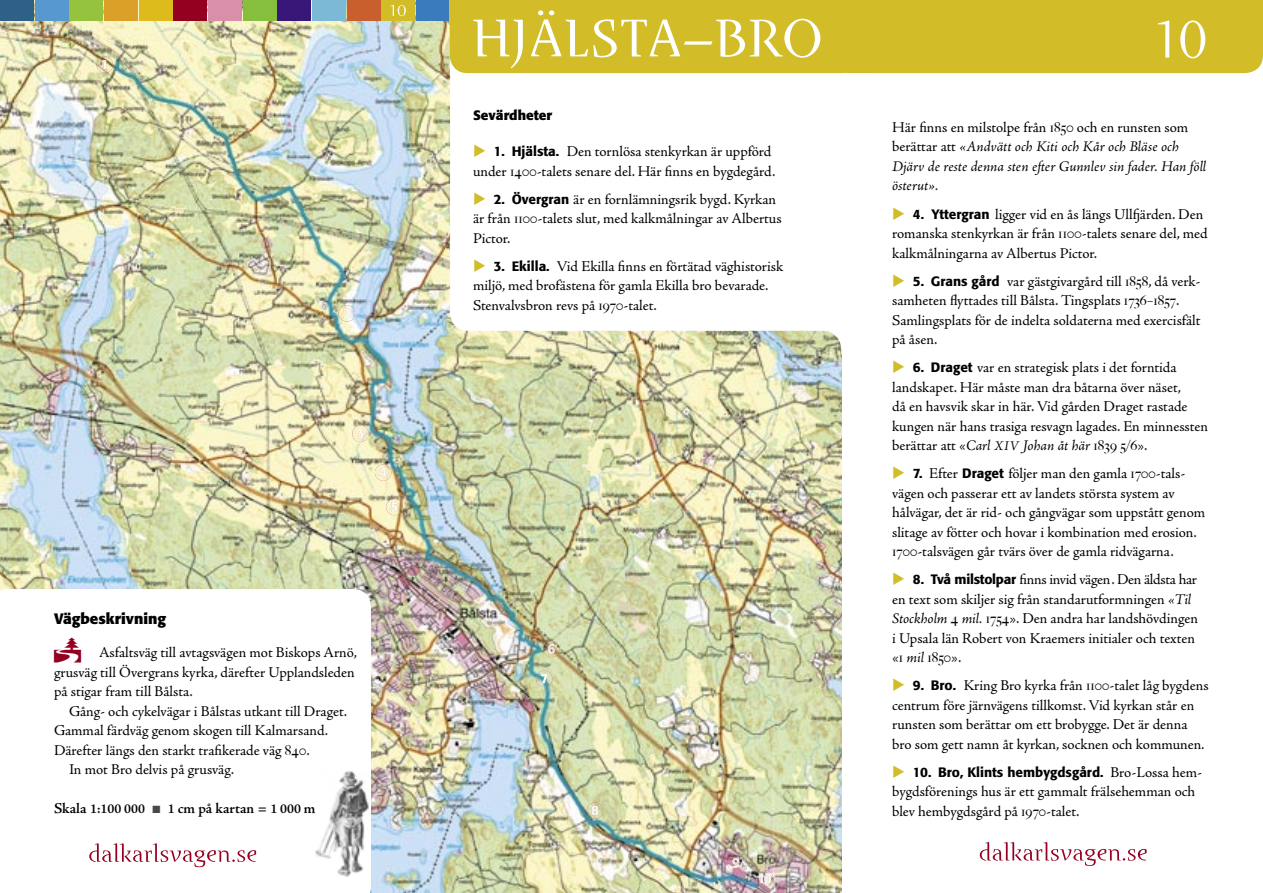
<style>
.page{position:relative;width:1263px;height:893px;background:#fff}
.page>*{position:absolute;margin:0;border:0;box-sizing:border-box;transform-origin:0 0}
.t1{font:15px/19.5px "Adobe Jenson Pro";color:#000}
.t2{font:italic 15px/19.5px "Adobe Jenson Pro";letter-spacing:-.005em;color:#000}
.t3{font:600 15px "Adobe Jenson Pro";color:#000}
.t4{font:700 15px "Formata";color:#000}
.t5{font:500 13.5px "Formata";color:#000}
.t6{font:700 13.5px "Formata";color:#000}
.t7{font:500 13.5px "Big Caslon";color:#000}
.s1{font-family:"Big Caslon";font-weight:500;font-size:13.5px}
.s2{font-size:13.5px}
.s3{color:#474848}
.s4{color:#d2bc27}
.s5{font-family:"Formata";font-weight:500;font-size:13.5px}
.s6{font-style:normal}
.s7{font-family:"Big Caslon";font-weight:500;font-style:normal;font-size:13.5px}
.s8{font-style:italic}
.s9{font-style:italic;font-size:13.5px}
.s10{font-family:"Adobe Jenson Pro";font-weight:400;font-size:15px}
.s11{font-family:"Adobe Jenson Pro";font-weight:400;font-style:italic;font-size:15px}
</style>
<div class="page">
<img style="left:0;top:0;width:842px;height:893px">
<img style="left:536px;top:671px;width:16px;height:16px;border-radius:50%">
<img style="left:543px;top:641px;width:16px;height:16px">
<img style="left:97px;top:56px;width:16px;height:17px">
<img style="left:587px;top:802px;width:16px;height:17px">
<img style="left:757px;top:870px;width:16px;height:17px">
<img style="left:728px;top:855px;width:16px;height:16px">
<svg style="left:732px;top:858px;width:7px;height:10px"></svg>
<svg style="left:759px;top:874px;width:12px;height:9px"></svg>
<svg style="left:592px;top:806px;width:6px;height:9px"></svg>
<svg style="left:103px;top:60px;width:3px;height:9px"></svg>
<img style="left:339px;top:305px;width:16px;height:17px">
<svg style="left:343px;top:308px;width:7px;height:10px"></svg>
<img style="left:352px;top:426px;width:17px;height:16px">
<svg style="left:357px;top:429px;width:7px;height:9px"></svg>
<img style="left:375px;top:464px;width:16px;height:17px">
<svg style="left:380px;top:468px;width:7px;height:9px"></svg>
<img style="left:386px;top:499px;width:17px;height:16px">
<svg style="left:391px;top:502px;width:6px;height:10px"></svg>
<svg style="left:548px;top:644px;width:7px;height:10px"></svg>
<svg style="left:541px;top:674px;width:7px;height:9px"></svg>
<div style="left:416px;top:0;width:34px;height:21px;background:#3a7bbe"></div>
<div style="left:173px;top:0;width:34px;height:21px;background:#930020"></div>
<div style="left:208px;top:0;width:34px;height:21px;background:#d98eaa"></div>
<div style="left:243px;top:0;width:34px;height:21px;background:#86be3d"></div>
<div style="left:277px;top:0;width:34px;height:21px;background:#381778"></div>
<div style="left:312px;top:0;width:34px;height:21px;background:#7cb9d6"></div>
<div style="left:347px;top:0;width:34px;height:21px;background:#c95f2c"></div>
<div style="left:381px;top:0;width:34px;height:21px;background:#d2bc27"></div>
<svg style="left:390px;top:5px;width:16px;height:11px"></svg>
<div style="left:69px;top:0;width:34px;height:21px;background:#96c33d"></div>
<div style="left:0;top:0;width:34px;height:21px;background:#2f6088"></div>
<div style="left:104px;top:0;width:34px;height:21px;background:#daa028"></div>
<div style="left:139px;top:0;width:34px;height:21px;background:#ddbb1d"></div>
<div style="left:35px;top:0;width:34px;height:21px;background:#5898d1"></div>
<svg style="left:0;top:589px;width:371px;height:304px"></svg>
<img style="left:306px;top:764px;width:65px;height:120px">
<div style="left:450px;top:54px;width:393px;height:277px;background:#fff;border-radius:18px"></div>
<div style="left:450px;top:0;width:813px;height:73px;background:#d2bc27"></div>
<svg style="left:1157px;top:20px;width:48px;height:38px"></svg>
<svg style="left:473px;top:10px;width:347px;height:58px"></svg>
<svg style="left:980px;top:842px;width:166px;height:24px"></svg>
<div style="left:1243px;top:0;width:20px;height:24px;background:#d2bc27"></div>
<svg style="left:804px;top:320px;width:38px;height:52px"></svg>
<div style="left:450px;top:0;width:23px;height:26px;background:#d2bc27"></div>
<svg style="left:89px;top:843px;width:167px;height:25px"></svg>
<svg style="left:54px;top:637px;width:27px;height:26px"></svg>
<p class="t4" style="left:54px;top:609px;width:114px">Vägbeskrivning</p>
<p class="t1" style="left:54px;top:643px;width:305px;text-indent:45px">Asfaltsväg till avtagsvägen mot Biskops Arnö, grusväg till Övergrans kyrka, därefter Upplandsleden på stigar fram till Bålsta.</p>
<p class="t1" style="left:69px;top:702px;width:280px">Gång- och cykelvägar i Bålstas utkant till Draget.</p>
<p class="t1" style="left:54px;top:721px;width:276px">Gammal färdväg genom skogen till Kalmarsand.</p>
<p class="t1" style="left:54px;top:741px;width:257px">Därefter längs den starkt trafikerade väg <span class="s1">840</span>.</p>
<p class="t1" style="left:69px;top:760px;width:167px">In mot Bro delvis på grusväg.</p>
<p class="t3" style="left:54px;top:800px;width:263px">Skala <span class="s2">1:100 000</span> <span class="s3">■</span> <span class="s2">1</span> cm på kartan = <span class="s2">1 000</span> m</p>
<p class="t6" style="left:473px;top:107px;width:81px">Sevärdheter</p>
<p class="t1" style="left:473px;top:142px;width:304px"><span class="s4">◆</span> <span class="s5">1. Hjälsta.</span> Den tornlösa stenkyrkan är uppförd under <span class="s1">1400</span>-talets senare del. Här finns en bygdegård.</p>
<p class="t1" style="left:473px;top:189px;width:310px"><span class="s4">◆</span> <span class="s5">2. Övergran</span> är en fornlämningsrik bygd. Kyrkan är från <span class="s1">1100</span>-talets slut, med kalkmålningar av Albertus<br>Pictor.</p>
<p class="t1" style="left:473px;top:256px;width:312px"><span class="s4">◆</span> <span class="s5">3. Ekilla.</span> Vid Ekilla finns en förtätad väghistorisk miljö, med brofästena för gamla Ekilla bro bevarade.<br>Stenvalvsbron revs på <span class="s1">1970</span>-talet.</p>
<p class="t2" style="left:892px;top:118px;width:315px"><span class="s6">Här finns en milstolpe från</span> <span class="s7">1850</span> <span class="s6">och en runsten som berättar att</span> «Andvätt och Kiti och Kår och Bläse och Djärv de reste denna sten efter Gunnlev sin fader. Han föll österut».</p>
<p class="t1" style="left:892px;top:204px;width:317px"><span class="s4">◆</span> <span class="s5">4. Yttergran</span> ligger vid en ås längs Ullfjärden. Den romanska stenkyrkan är från <span class="s1">1100</span>-talets senare del, med kalkmålningarna av Albertus Pictor.</p>
<p class="t1" style="left:892px;top:271px;width:310px"><span class="s4">◆</span> <span class="s5">5. Grans gård</span> var gästgivargård till <span class="s1">1858</span>, då verk&shy;samheten flyttades till Bålsta. Tingsplats <span class="s1">1736–1857</span>.<br>Samlingsplats för de indelta soldaterna med exercisfält på åsen.</p>
<p class="t1" style="left:892px;top:358px;width:317px"><span class="s4">◆</span> <span class="s5">6. Draget</span> var en strategisk plats i det forntida landskapet. Här måste man dra båtarna över näset,<br>då en havsvik skar in här. Vid gården Draget rastade kungen när hans trasiga resvagn lagades. En minnessten berättar att «<span class="s8">Carl</span> <span class="s9">XIV</span> <span class="s8">Johan åt här</span> <span class="s1">1839 5/6</span>».</p>
<p class="t1" style="left:892px;top:464px;width:314px"><span class="s4">◆</span> <span class="s5">7.</span> Efter <span class="s5">Draget</span> följer man den gamla <span class="s1">1700</span>-tals&shy;vägen och passerar ett av landets största system av hålvägar, det är rid- och gångvägar som uppstått genom slitage av fötter och hovar i kombination med erosion.<br><span class="s1">1700</span>-talsvägen går tvärs över de gamla ridvägarna.</p>
<p class="t1" style="left:892px;top:570px;width:307px"><span class="s4">◆</span> <span class="s5">8. Två milstolpar</span> finns invid vägen. Den äldsta har en text som skiljer sig från standarutformningen <span class="s8">«Til Stockholm</span> <span class="s1">4</span> <span class="s8">mil.</span> <span class="s1">1754</span>». Den andra har landshövdingen i Upsala län Robert von Kraemers initialer och texten</p>
<p class="t7" style="left:892px;top:649px;width:71px"><span class="s10">«</span>1 <span class="s11">mil</span> 1850<span class="s10">».</span></p>
<p class="t1" style="left:892px;top:676px;width:318px"><span class="s4">◆</span> <span class="s5">9. Bro.</span> Kring Bro kyrka från <span class="s1">1100</span>-talet låg bygdens centrum före järnvägens tillkomst. Vid kyrkan står en runsten som berättar om ett brobygge. Det är denna bro som gett namn åt kyrkan, socknen och kommunen.</p>
<p class="t5" style="left:892px;top:763px;width:311px"><span class="s4">◆</span> 10. Bro, Klints hembygdsgård. <span class="s10">Bro-Lossa hem-</span></p>
<p class="t1" style="left:892px;top:782px;width:305px">bygdsförenings hus är ett gammalt frälsehemman och blev hembygdsgård på <span class="s1">1970</span>-talet.</p>
</div>
